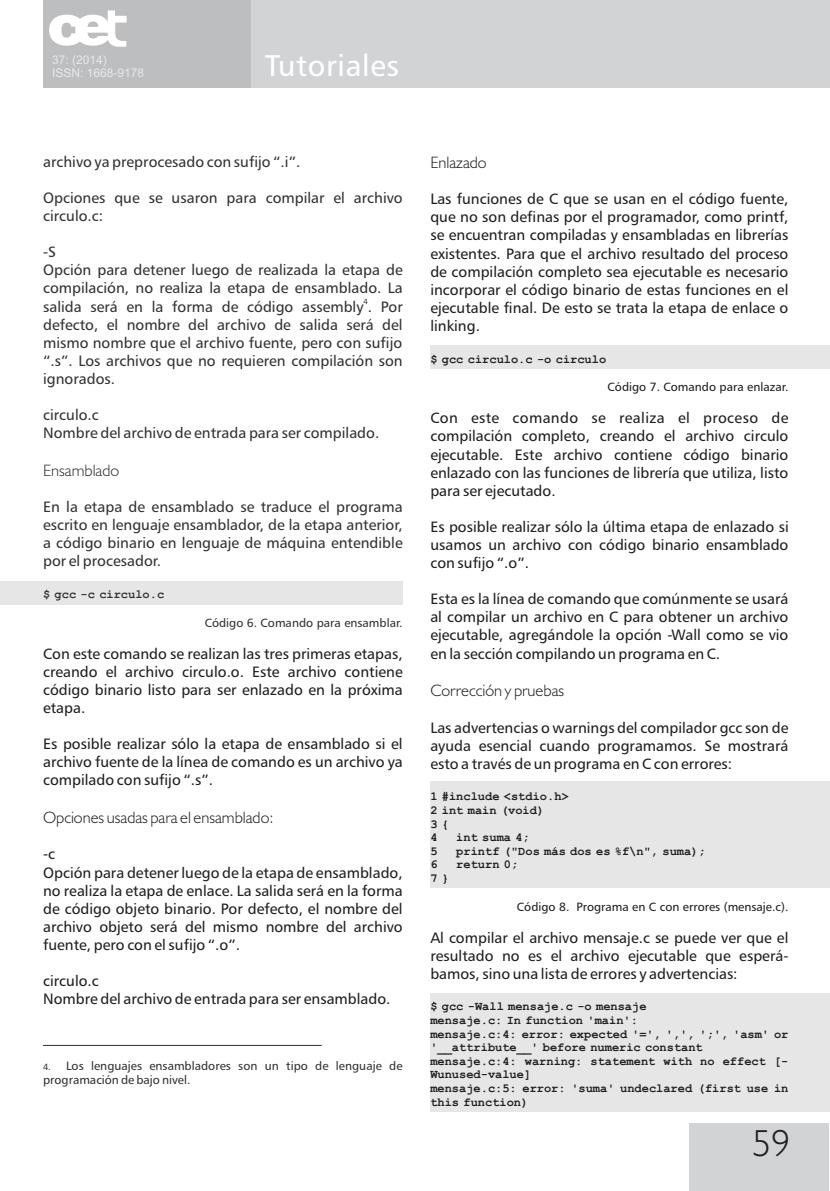
<style>
.page{position:relative;width:830px;height:1191px;background:#fff}
.page>*{position:absolute;margin:0;border:0;box-sizing:border-box;transform-origin:0 0}
.t1{font:300 37.8px "Humanist 521 BT";color:#231f20}
.t2{font:30px "Humanist 777 BT Roman B";letter-spacing:.02em;color:#fff}
.t3{font:300 16.5px "Humanist 521 BT";color:#231f20}
.t4{font:300 16.5px "Humanist 521 BT";color:#333}
.t5{font:15px/18.1px "Humanist 777 BT Roman B";color:#231f20;text-align:justify}
.t6{font:15px/18.1px "Humanist 777 BT Roman B";color:#333}
.t7{font:700 12px/13.6px "Courier New";color:#231f20}
.t8{font:12px/14.4px "Humanist 777 BT Roman B";color:#333}
.t9{font:12px "Humanist 777 BT Roman B";color:#231f20}
.t10{font:12px/13.4px "Arial";color:#e7e8e8}
.t11{font:700 12px "Courier New";color:#333}
.t12{font:7.5px "Humanist 777 BT Roman B";color:#333}
.s1{font-size:9px}
</style>
<div class="page">
<div style="left:43px;top:0;width:215px;height:88px;background:#bcbec0"></div>
<div style="left:252px;top:0;width:577px;height:88px;background:#d1d3d4"></div>
<div style="left:0;top:581px;width:402px;height:24px;background:#e6e6e6"></div>
<div style="left:430px;top:781px;width:399px;height:107px;background:#e6e6e6"></div>
<div style="left:430px;top:993px;width:399px;height:118px;background:#e6e6e6"></div>
<div style="left:430px;top:345px;width:399px;height:24px;background:#e6e6e6"></div>
<hr style="left:43px;top:1045px;width:278px;height:1px;background:#333">
<svg style="left:49px;top:10px;width:77px;height:37px"></svg>
<div style="left:689px;top:1123px;width:139px;height:68px;background:#d1d3d4"></div>
<p class="t10" style="left:52px;top:54px;width:94px">37: (2014)<br>ISSN: 1668-9178</p>
<h2 class="t2" style="left:265px;top:53px;width:135px">Tutoriales</h2>
<p class="t6" style="left:43px;top:154px;width:258px">archivo ya preprocesado con sufijo “.i”.</p>
<p class="t6" style="left:43px;top:190px;width:361px">Opciones que se usaron para compilar el archivo circulo.c:</p>
<p class="t6" style="left:43px;top:244px;width:361px">-S<br>Opción para detener luego de realizada la etapa de compilación, no realiza la etapa de ensamblado. La</p>
<p class="t12" style="left:363px;top:298px;width:6px">4</p>
<p class="t6" style="left:43px;top:298px;width:361px;text-align:justify">salida será en la forma de código assembly . Por defecto, el nombre del archivo de salida será del mismo nombre que el archivo fuente, pero con sufijo “.s”. Los archivos que no requieren compilación son ignorados.</p>
<p class="t6" style="left:43px;top:407px;width:337px">circulo.c<br>Nombre del archivo de entrada para ser compilado.</p>
<p class="t4" style="left:43px;top:463px;width:78px">Ensamblado</p>
<p class="t6" style="left:43px;top:499px;width:361px;text-align:justify">En la etapa de ensamblado se traduce el programa escrito en lenguaje ensamblador, de la etapa anterior, a código binario en lenguaje de máquina entendible por el procesador.</p>
<p class="t11" style="left:43px;top:590px;width:122px">$ gcc -c circulo.c</p>
<p class="t8" style="left:205px;top:616px;width:199px">Código 6. Comando para ensamblar.</p>
<p class="t5" style="left:43px;top:646px;width:361px">Con este comando se realizan las tres primeras etapas, creando el archivo circulo.o. Este archivo contiene código binario listo para ser enlazado en la próxima etapa.</p>
<p class="t5" style="left:43px;top:736px;width:361px">Es posible realizar sólo la etapa de ensamblado si el archivo fuente de la línea de comando es un archivo ya compilado con sufijo “.s”.</p>
<p class="t3" style="left:43px;top:810px;width:232px">Opciones usadas para el ensamblado:</p>
<p class="t5" style="left:43px;top:846px;width:361px;text-align:left">-c<br>Opción para detener luego de la etapa de ensamblado, no realiza la etapa de enlace. La salida será en la forma de código objeto binario. Por defecto, el nombre del archivo objeto será del mismo nombre del archivo fuente, pero con el sufijo “.o”.</p>
<p class="t5" style="left:43px;top:973px;width:349px">circulo.c<br>Nombre del archivo de entrada para ser ensamblado.</p>
<p class="t8" style="left:43px;top:1059px;width:361px"><span class="s1">4.</span> Los lenguajes ensambladores son un tipo de lenguaje de programación de bajo nivel.</p>
<p class="t3" style="left:430px;top:155px;width:58px">Enlazado</p>
<p class="t5" style="left:430px;top:191px;width:359px">Las funciones de C que se usan en el código fuente, que no son definas por el programador, como printf, se encuentran compiladas y ensambladas en librerías existentes. Para que el archivo resultado del proceso de compilación completo sea ejecutable es necesario incorporar el código binario de estas funciones en el ejecutable final. De esto se trata la etapa de enlace o linking.</p>
<p class="t7" style="left:430px;top:353px;width:177px">$ gcc circulo.c -o circulo</p>
<p class="t9" style="left:607px;top:382px;width:182px">Código 7. Comando para enlazar.</p>
<p class="t5" style="left:430px;top:410px;width:359px">Con este comando se realiza el proceso de compilación completo, creando el archivo circulo ejecutable. Este archivo contiene código binario enlazado con las funciones de librería que utiliza, listo para ser ejecutado.</p>
<p class="t5" style="left:430px;top:519px;width:360px">Es posible realizar sólo la última etapa de enlazado si usamos un archivo con código binario ensamblado con sufijo “.o”.</p>
<p class="t5" style="left:430px;top:591px;width:359px">Esta es la línea de comando que comúnmente se usará al compilar un archivo en C para obtener un archivo ejecutable, agregándole la opción -Wall como se vio en la sección compilando un programa en C.</p>
<p class="t3" style="left:430px;top:683px;width:135px">Corrección y pruebas</p>
<p class="t5" style="left:430px;top:719px;width:359px">Las advertencias o warnings del compilador gcc son de ayuda esencial cuando programamos. Se mostrará esto a través de un programa en C con errores:</p>
<p class="t7" style="left:430px;top:791px;width:140px">1 #include &lt;stdio.h&gt;<br>2 int main (void)<br>3 {<br>4</p>
<p class="t7" style="left:456px;top:831px;width:75px">int suma 4;</p>
<p class="t7" style="left:430px;top:845px;width:9px">5</p>
<p class="t7" style="left:456px;top:845px;width:251px">printf ("Dos más dos es %f\n", suma);</p>
<p class="t7" style="left:430px;top:859px;width:9px">6</p>
<p class="t7" style="left:456px;top:859px;width:63px">return 0;</p>
<p class="t7" style="left:430px;top:872px;width:20px">7 }</p>
<p class="t9" style="left:516px;top:901px;width:273px">Código 8. Programa en C con errores (mensaje.c).</p>
<p class="t5" style="left:430px;top:929px;width:359px">Al compilar el archivo mensaje.c se puede ver que el resultado no es el archivo ejecutable que esperá&shy;bamos, sino una lista de errores y advertencias:</p>
<p class="t7" style="left:430px;top:1001px;width:359px">$ gcc -Wall mensaje.c -o mensaje<br>mensaje.c: In function 'main':<br>mensaje.c:4: error: expected '=', ',', ';', 'asm' or '__attribute__' before numeric constant mensaje.c:4: warning: statement with no effect [- Wunused-value]<br>mensaje.c:5: error: 'suma' undeclared (first use in this function)</p>
<h1 class="t1" style="left:751px;top:1127px;width:40px">59</h1>
</div>
